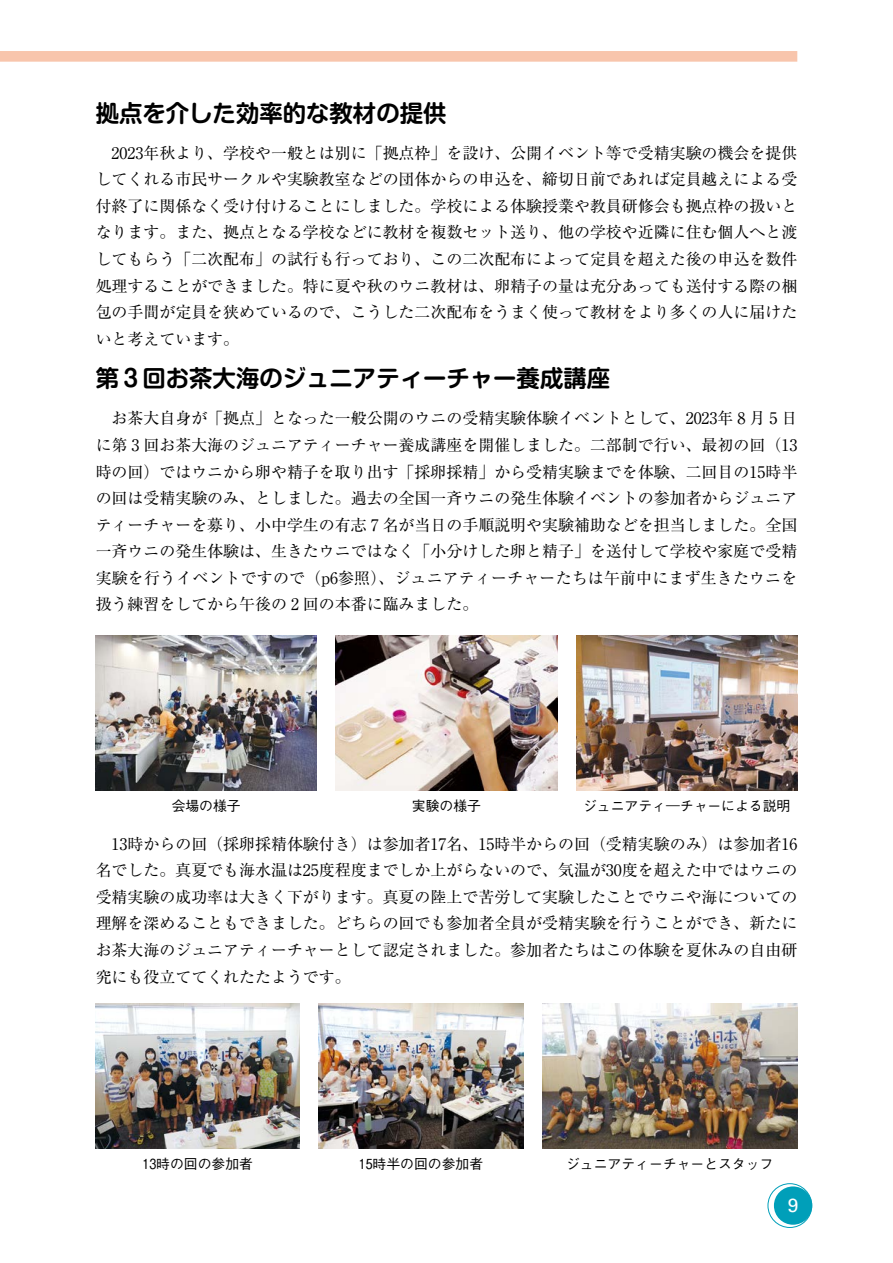
<style>
.page{position:relative;width:893px;height:1263px;background:#fff}
.page>*{position:absolute;margin:0;border:0;box-sizing:border-box;transform-origin:0 0}
.t1{font:700 23.4px "Shin M Go Pro De";color:#000}
.t2{font:19.2px "Univers LT Std";color:#fff}
.t3{font:15.9px/26.5px "Ryumin Pr 6 N";color:#000;text-align:justify}
.t4{font:500 13.8px "Gothic BBB Pro";color:#000}
.s1{font-family:"Ryumin Pro"}
.s2{font-family:"APXL25 Ryumin R EMNUM"}
.s3{font-family:"APXL03 Chu Gothic BBB NUM";font-weight:400}
</style>
<div class="page">
<div style="left:0;top:51px;width:797px;height:11px;background:#f8c5ac"></div>
<div style="left:774px;top:1186px;width:38px;height:39px;background:#009fb9;border-radius:50%"></div>
<div style="left:767px;top:1183px;width:45px;height:45px;border:1px solid #009fb9;border-radius:50%"></div>
<img style="left:336px;top:635px;width:221px;height:155px">
<img style="left:96px;top:635px;width:221px;height:155px">
<img style="left:576px;top:635px;width:221px;height:155px">
<img style="left:319px;top:1003px;width:204px;height:145px">
<img style="left:96px;top:1003px;width:204px;height:145px">
<img style="left:542px;top:1003px;width:255px;height:145px">
<h1 class="t1" style="left:96px;top:94px;width:352px">拠点を介した効率的な教材の提供</h1>
<p class="t3" style="left:96px;top:139px;width:703px">　2023年秋より<span class="s1">、</span>学校や一般とは別に<span class="s1">「</span>拠点枠<span class="s1">」</span>を設け<span class="s1">、</span>公開イベント等で受精実験の機会を提供してくれる市民サークルや実験教室などの団体からの申込を<span class="s1">、</span>締切日前であれば定員越えによる受付終了に関係なく受け付けることにしました<span class="s1">。</span>学校による体験授業や教員研修会も拠点枠の扱いとなります<span class="s1">。</span>また<span class="s1">、</span>拠点となる学校などに教材を複数セット送り<span class="s1">、</span>他の学校や近隣に住む個人へと渡してもらう<span class="s1">「</span>二次配布<span class="s1">」</span>の試行も行っており<span class="s1">、</span>この二次配布によって定員を超えた後の申込を数件処理することができました<span class="s1">。</span>特に夏や秋のウニ教材は<span class="s1">、</span>卵精子の量は充分あっても送付する際の梱包の手間が定員を狭めているので<span class="s1">、</span>こうした二次配布をうまく使って教材をより多くの人に届けたいと考えています<span class="s1">。</span></p>
<h1 class="t1" style="left:96px;top:359px;width:516px">第３回お茶大海のジュニアティーチャー養成講座</h1>
<p class="t3" style="left:96px;top:404px;width:703px">　お茶大自身が<span class="s1">「</span>拠点<span class="s1">」</span>となった一般公開のウニの受精実験体験イベントとして<span class="s1">、</span>2023年<span class="s2">８</span>月<span class="s2">５</span>日に第<span class="s2">３</span>回お茶大海のジュニアティーチャー養成講座を開催しました<span class="s1">。</span>二部制で行い<span class="s1">、</span>最初の回<span class="s1">（</span>13時の回<span class="s1">）</span>ではウニから卵や精子を取り出す<span class="s1">「</span>採卵採精<span class="s1">」</span>から受精実験までを体験<span class="s1">、</span>二回目の15時半の回は受精実験のみ<span class="s1">、</span>としました<span class="s1">。</span>過去の全国一斉ウニの発生体験イベントの参加者からジュニアティーチャーを募り<span class="s1">、</span>小中学生の有志<span class="s2">７</span>名が当日の手順説明や実験補助などを担当しました<span class="s1">。</span>全国一斉ウニの発生体験は<span class="s1">、</span>生きたウニではなく<span class="s1">「</span>小分けした卵と精子<span class="s1">」</span>を送付して学校や家庭で受精実験を行うイベントですので<span class="s1">（</span>p6参照<span class="s1">）、</span>ジュニアティーチャーたちは午前中にまず生きたウニを扱う練習をしてから午後の<span class="s2">２</span>回の本番に臨みました<span class="s1">。</span></p>
<p class="t4" style="left:172px;top:795px;width:71px">会場の様子</p>
<p class="t4" style="left:412px;top:795px;width:71px">実験の様子</p>
<p class="t4" style="left:583px;top:795px;width:209px">ジュニアティ―チャーによる説明</p>
<p class="t3" style="left:96px;top:830px;width:703px">　13時からの回<span class="s1">（</span>採卵採精体験付き<span class="s1">）</span>は参加者17名<span class="s1">、</span>15時半からの回<span class="s1">（</span>受精実験のみ<span class="s1">）</span>は参加者16名でした<span class="s1">。</span>真夏でも海水温は25度程度までしか上がらないので<span class="s1">、</span>気温が30度を超えた中ではウニの受精実験の成功率は大きく下がります<span class="s1">。</span>真夏の陸上で苦労して実験したことでウニや海についての理解を深めることもできました<span class="s1">。</span>どちらの回でも参加者全員が受精実験を行うことができ<span class="s1">、</span>新たにお茶大海のジュニアティーチャーとして認定されました<span class="s1">。</span>参加者たちはこの体験を夏休みの自由研究にも役立ててくれたたようです<span class="s1">。</span></p>
<p class="t4" style="left:142px;top:1152px;width:112px"><span class="s3">13</span>時の回の参加者</p>
<p class="t4" style="left:359px;top:1152px;width:126px"><span class="s3">15</span>時半の回の参加者</p>
<p class="t4" style="left:566px;top:1152px;width:209px">ジュニアティーチャーとスタッフ</p>
<p class="t2" style="left:788px;top:1194px;width:12px">9</p>
</div>
